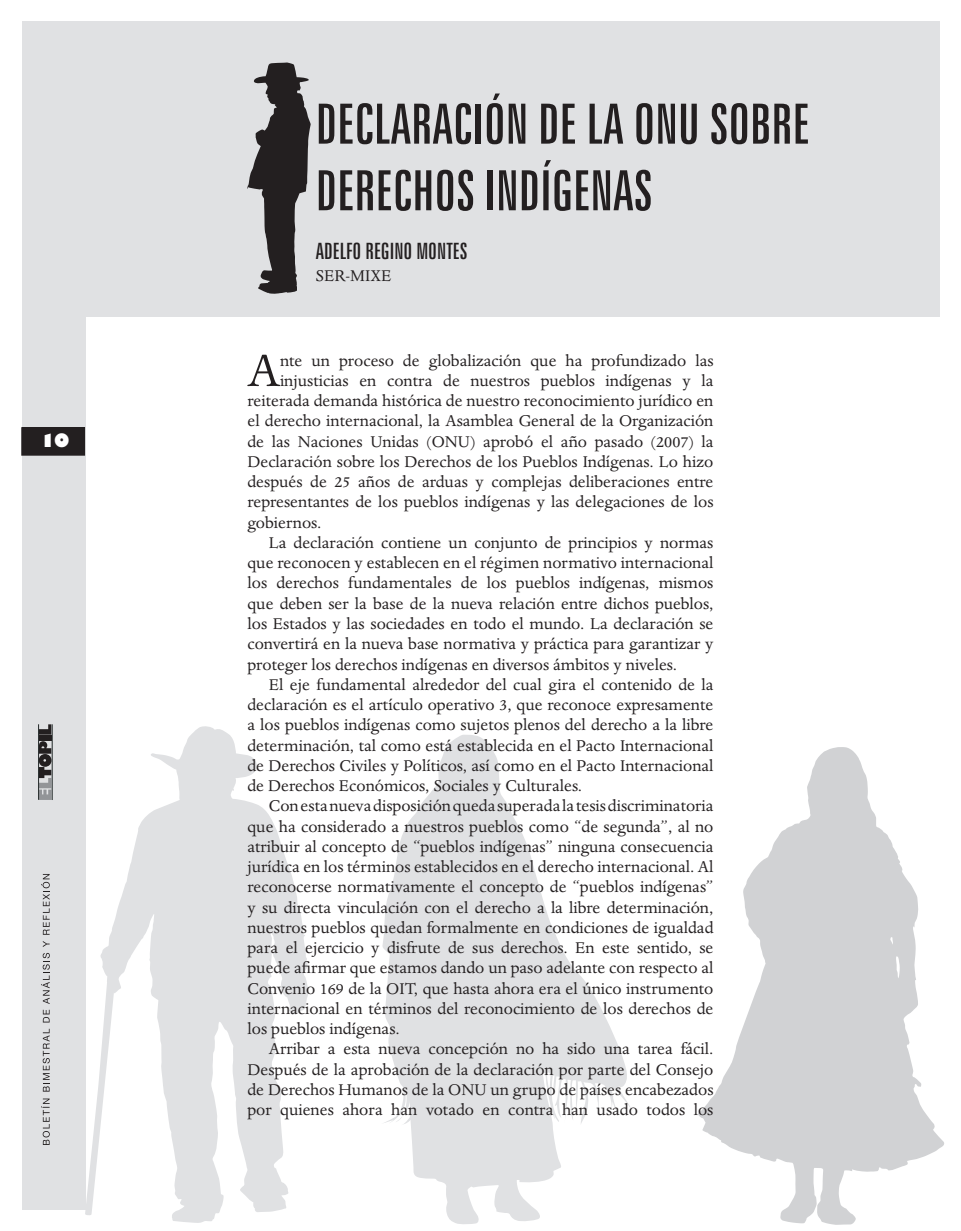
<style>
.page{position:relative;width:961px;height:1231px;background:#fff}
.page>*{position:absolute;margin:0;border:0;box-sizing:border-box;transform-origin:0 0}
.t1{font:extra-condensed 55.5px/66.6px "Zurich BT";color:#231f20}
.t2{font:52.05px "Dante";color:#231f20}
.t3{font:extra-condensed 22.5px "Zurich BT";color:#231f20}
.t4{font:18px "Dante";color:#231f20}
.t5{font:800 18px "Gill Sans";color:#fff}
</style>
<div class="page">
<svg style="left:382px;top:735px;width:249px;height:489px;fill:#e0e1e3"></svg>
<svg style="left:85px;top:724px;width:223px;height:498px;fill:#e0e1e3"></svg>
<svg style="left:698px;top:747px;width:246px;height:478px;fill:#d1d2d4"></svg>
<div style="left:81px;top:21px;width:858px;height:296px;background:#e0e1e3"></div>
<div style="left:22px;top:21px;width:63px;height:1188px;background:#e0e1e3"></div>
<div style="left:39px;top:735px;width:12px;height:6px;background:#231f20"></div>
<svg style="left:39px;top:724px;width:12px;height:10px"></svg>
<svg style="left:39px;top:741px;width:13px;height:59px"></svg>
<hr style="left:38px;top:724px;width:1px;height:76px;background:#212727">
<hr style="left:52px;top:724px;width:1px;height:76px;background:#212727">
<svg style="left:41px;top:1098px;width:9px;height:47px"></svg>
<svg style="left:43px;top:1028px;width:7px;height:63px"></svg>
<svg style="left:41px;top:953px;width:9px;height:69px"></svg>
<svg style="left:43px;top:941px;width:7px;height:6px"></svg>
<svg style="left:41px;top:874px;width:9px;height:60px"></svg>
<div style="left:22px;top:428px;width:62px;height:27px;background:#231f20"></div>
<div style="left:21px;top:427px;width:64px;height:29px;border:2px solid #231f20"></div>
<svg style="left:247px;top:62px;width:64px;height:232px"></svg>
<p class="t5" style="left:40px;top:429px;width:31px">10</p>
<h1 class="t1" style="left:316px;top:91px;width:474px">DECLARACIÓN DE LA ONU SOBRE<br>DERECHOS INDÍGENAS</h1>
<p class="t3" style="left:316px;top:238px;width:153px">ADELFO REGINO MONTES</p>
<p class="t4" style="left:316px;top:265px;width:77px">SER-MIXE</p>
<h2 class="t2" style="left:247px;top:342px;width:34px">A</h2>
<p class="t4" style="left:280px;top:350px;width:435px">nte un proceso de globalización que ha profundizado las</p>
<p class="t4" style="left:280px;top:371px;width:435px">injusticias en contra de nuestros pueblos indígenas y la</p>
<p class="t4" style="left:247px;top:391px;width:467px">reiterada demanda histórica de nuestro reconocimiento jurídico en</p>
<p class="t4" style="left:247px;top:411px;width:467px">el derecho internacional, la Asamblea General de la Organización</p>
<p class="t4" style="left:247px;top:431px;width:467px">de las Naciones Unidas (ONU) aprobó el año pasado (2007) la</p>
<p class="t4" style="left:247px;top:452px;width:467px">Declaración sobre los Derechos de los Pueblos Indígenas. Lo hizo</p>
<p class="t4" style="left:247px;top:472px;width:467px">después de 25 años de arduas y complejas deliberaciones entre</p>
<p class="t4" style="left:247px;top:492px;width:467px">representantes de los pueblos indígenas y las delegaciones de los</p>
<p class="t4" style="left:247px;top:512px;width:76px">gobiernos.</p>
<p class="t4" style="left:269px;top:533px;width:446px">La declaración contiene un conjunto de principios y normas</p>
<p class="t4" style="left:247px;top:553px;width:467px">que reconocen y establecen en el régimen normativo internacional</p>
<p class="t4" style="left:247px;top:573px;width:467px">los derechos fundamentales de los pueblos indígenas, mismos</p>
<p class="t4" style="left:247px;top:593px;width:467px">que deben ser la base de la nueva relación entre dichos pueblos,</p>
<p class="t4" style="left:247px;top:614px;width:467px">los Estados y las sociedades en todo el mundo. La declaración se</p>
<p class="t4" style="left:247px;top:634px;width:467px">convertirá en la nueva base normativa y práctica para garantizar y</p>
<p class="t4" style="left:247px;top:654px;width:431px">proteger los derechos indígenas en diversos ámbitos y niveles.</p>
<p class="t4" style="left:269px;top:674px;width:446px">El eje fundamental alrededor del cual gira el contenido de la</p>
<p class="t4" style="left:247px;top:695px;width:467px">declaración es el artículo operativo 3, que reconoce expresamente</p>
<p class="t4" style="left:247px;top:715px;width:467px">a los pueblos indígenas como sujetos plenos del derecho a la libre</p>
<p class="t4" style="left:247px;top:735px;width:467px">determinación, tal como está establecida en el Pacto Internacional</p>
<p class="t4" style="left:247px;top:755px;width:467px">de Derechos Civiles y Políticos, así como en el Pacto Internacional</p>
<p class="t4" style="left:247px;top:776px;width:336px">de Derechos Económicos, Sociales y Culturales.</p>
<p class="t4" style="left:269px;top:796px;width:446px">Con esta nueva disposición queda superada la tesis discriminatoria</p>
<p class="t4" style="left:247px;top:816px;width:467px">que ha considerado a nuestros pueblos como “de segunda”, al no</p>
<p class="t4" style="left:247px;top:836px;width:467px">atribuir al concepto de “pueblos indígenas” ninguna consecuencia</p>
<p class="t4" style="left:247px;top:857px;width:467px">jurídica en los términos establecidos en el derecho internacional. Al</p>
<p class="t4" style="left:247px;top:877px;width:467px">reconocerse normativamente el concepto de “pueblos indígenas”</p>
<p class="t4" style="left:247px;top:897px;width:467px">y su directa vinculación con el derecho a la libre determinación,</p>
<p class="t4" style="left:247px;top:917px;width:467px">nuestros pueblos quedan formalmente en condiciones de igualdad</p>
<p class="t4" style="left:247px;top:938px;width:467px">para el ejercicio y disfrute de sus derechos. En este sentido, se</p>
<p class="t4" style="left:247px;top:958px;width:467px">puede afirmar que estamos dando un paso adelante con respecto al</p>
<p class="t4" style="left:247px;top:978px;width:467px">Convenio 169 de la OIT, que hasta ahora era el único instrumento</p>
<p class="t4" style="left:247px;top:998px;width:467px">internacional en términos del reconocimiento de los derechos de</p>
<p class="t4" style="left:247px;top:1019px;width:154px">los pueblos indígenas.</p>
<p class="t4" style="left:269px;top:1039px;width:446px">Arribar a esta nueva concepción no ha sido una tarea fácil.</p>
<p class="t4" style="left:247px;top:1059px;width:467px">Después de la aprobación de la declaración por parte del Consejo</p>
<p class="t4" style="left:247px;top:1079px;width:467px">de Derechos Humanos de la ONU un grupo de países encabezados</p>
<p class="t4" style="left:247px;top:1100px;width:467px">por quienes ahora han votado en contra han usado todos los</p>
</div>
